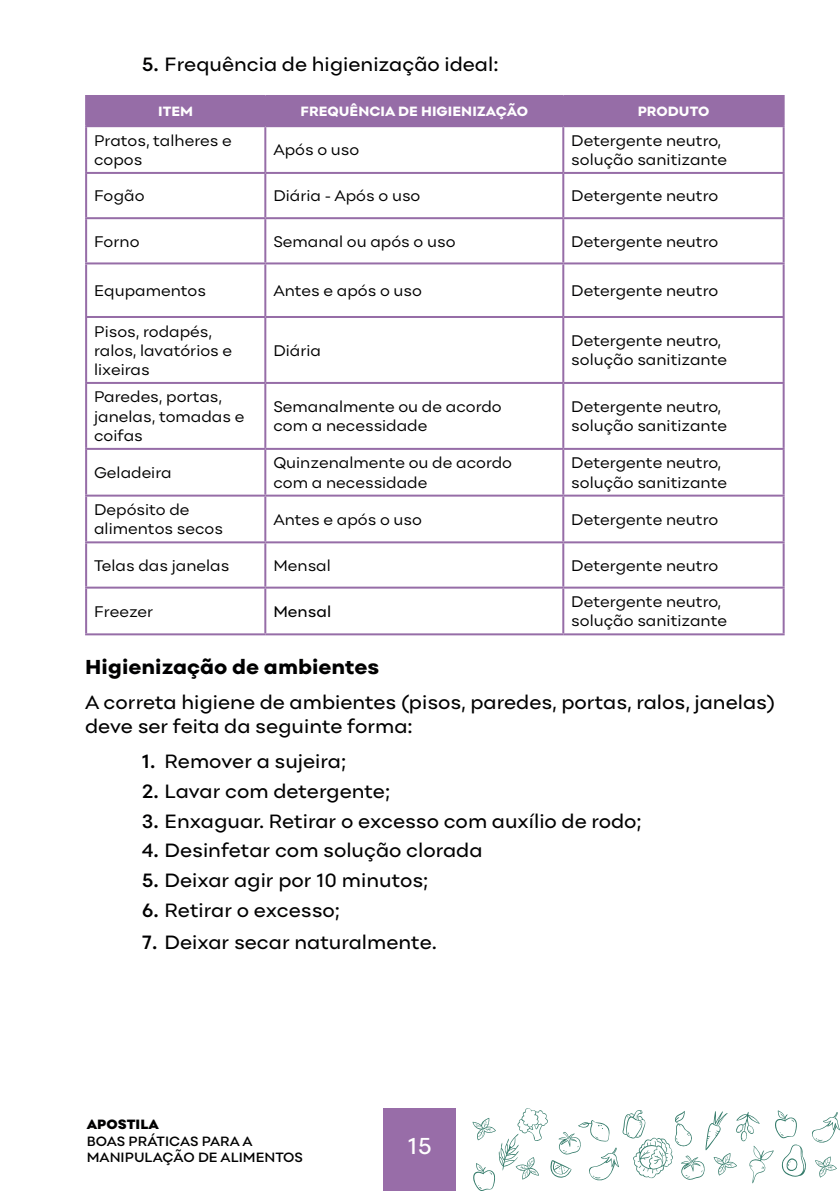
<style>
.page{position:relative;width:840px;height:1191px;background:#fff}
.page>*{position:absolute;margin:0;border:0;box-sizing:border-box;transform-origin:0 0}
.t1{font:24px "Point";color:#fff}
.t2{font:800 21px "Point";color:#000001}
.t3{font:20px/24px "Point";color:#000001}
.t4{font:16px/19.2px "Point";color:#000001}
.t5{font:16px "Point";color:#000001}
.t6{font:600 14px/16.8px "Point";color:#000001}
.t7{font:800 14px "Point";letter-spacing:-.005em;color:#fff}
.t8{font:900 14px "Point";color:#000001}
.s1{font-weight:600}
</style>
<div class="page">
<svg style="left:472px;top:1108px;width:367px;height:83px"></svg>
<div style="left:383px;top:1108px;width:73px;height:83px;background:#986da8"></div>
<div style="left:87px;top:97px;width:695px;height:28px;background:#966da7"></div>
<svg style="left:87px;top:127px;width:695px;height:506px"></svg>
<hr style="left:85px;top:95px;width:180px;height:2px;background:#966da7">
<hr style="left:85px;top:97px;width:2px;height:28px;background:#966da7">
<hr style="left:265px;top:95px;width:298px;height:2px;background:#966da7">
<hr style="left:264px;top:97px;width:2px;height:28px;background:#966da7">
<hr style="left:563px;top:95px;width:221px;height:2px;background:#966da7">
<hr style="left:562px;top:97px;width:2px;height:28px;background:#966da7">
<hr style="left:782px;top:97px;width:2px;height:28px;background:#966da7">
<hr style="left:85px;top:125px;width:180px;height:2px;background:#966da7">
<hr style="left:85px;top:127px;width:2px;height:45px;background:#966da7">
<hr style="left:265px;top:125px;width:298px;height:2px;background:#966da7">
<hr style="left:264px;top:127px;width:2px;height:45px;background:#966da7">
<hr style="left:563px;top:125px;width:221px;height:2px;background:#966da7">
<hr style="left:562px;top:127px;width:2px;height:45px;background:#966da7">
<hr style="left:782px;top:127px;width:2px;height:45px;background:#966da7">
<hr style="left:85px;top:172px;width:180px;height:2px;background:#966da7">
<hr style="left:85px;top:174px;width:2px;height:43px;background:#966da7">
<hr style="left:265px;top:172px;width:298px;height:2px;background:#966da7">
<hr style="left:264px;top:174px;width:2px;height:43px;background:#966da7">
<hr style="left:563px;top:172px;width:221px;height:2px;background:#966da7">
<hr style="left:562px;top:174px;width:2px;height:43px;background:#966da7">
<hr style="left:782px;top:174px;width:2px;height:43px;background:#966da7">
<hr style="left:85px;top:217px;width:180px;height:2px;background:#966da7">
<hr style="left:85px;top:219px;width:2px;height:43px;background:#966da7">
<hr style="left:265px;top:217px;width:298px;height:2px;background:#966da7">
<hr style="left:264px;top:219px;width:2px;height:43px;background:#966da7">
<hr style="left:563px;top:217px;width:221px;height:2px;background:#966da7">
<hr style="left:562px;top:219px;width:2px;height:43px;background:#966da7">
<hr style="left:782px;top:219px;width:2px;height:43px;background:#966da7">
<hr style="left:85px;top:262px;width:180px;height:2px;background:#966da7">
<hr style="left:85px;top:264px;width:2px;height:52px;background:#966da7">
<hr style="left:265px;top:262px;width:298px;height:2px;background:#966da7">
<hr style="left:264px;top:264px;width:2px;height:52px;background:#966da7">
<hr style="left:563px;top:262px;width:221px;height:2px;background:#966da7">
<hr style="left:562px;top:264px;width:2px;height:52px;background:#966da7">
<hr style="left:782px;top:264px;width:2px;height:52px;background:#966da7">
<hr style="left:85px;top:316px;width:180px;height:2px;background:#966da7">
<hr style="left:85px;top:318px;width:2px;height:64px;background:#966da7">
<hr style="left:265px;top:316px;width:298px;height:2px;background:#966da7">
<hr style="left:264px;top:318px;width:2px;height:64px;background:#966da7">
<hr style="left:563px;top:316px;width:221px;height:2px;background:#966da7">
<hr style="left:562px;top:318px;width:2px;height:64px;background:#966da7">
<hr style="left:782px;top:318px;width:2px;height:64px;background:#966da7">
<hr style="left:85px;top:382px;width:180px;height:2px;background:#966da7">
<hr style="left:85px;top:384px;width:2px;height:64px;background:#966da7">
<hr style="left:265px;top:382px;width:298px;height:2px;background:#966da7">
<hr style="left:264px;top:384px;width:2px;height:64px;background:#966da7">
<hr style="left:563px;top:382px;width:221px;height:2px;background:#966da7">
<hr style="left:562px;top:384px;width:2px;height:64px;background:#966da7">
<hr style="left:782px;top:384px;width:2px;height:64px;background:#966da7">
<hr style="left:85px;top:448px;width:180px;height:2px;background:#966da7">
<hr style="left:85px;top:450px;width:2px;height:44px;background:#966da7">
<hr style="left:265px;top:448px;width:298px;height:2px;background:#966da7">
<hr style="left:264px;top:450px;width:2px;height:44px;background:#966da7">
<hr style="left:563px;top:448px;width:221px;height:2px;background:#966da7">
<hr style="left:562px;top:450px;width:2px;height:44px;background:#966da7">
<hr style="left:782px;top:450px;width:2px;height:44px;background:#966da7">
<hr style="left:85px;top:494px;width:180px;height:2px;background:#966da7">
<hr style="left:85px;top:496px;width:2px;height:45px;background:#966da7">
<hr style="left:265px;top:494px;width:298px;height:2px;background:#966da7">
<hr style="left:264px;top:496px;width:2px;height:45px;background:#966da7">
<hr style="left:563px;top:494px;width:221px;height:2px;background:#966da7">
<hr style="left:562px;top:496px;width:2px;height:45px;background:#966da7">
<hr style="left:782px;top:496px;width:2px;height:45px;background:#966da7">
<hr style="left:85px;top:541px;width:180px;height:2px;background:#966da7">
<hr style="left:85px;top:543px;width:2px;height:43px;background:#966da7">
<hr style="left:265px;top:541px;width:298px;height:2px;background:#966da7">
<hr style="left:264px;top:543px;width:2px;height:43px;background:#966da7">
<hr style="left:563px;top:541px;width:221px;height:2px;background:#966da7">
<hr style="left:562px;top:543px;width:2px;height:43px;background:#966da7">
<hr style="left:782px;top:543px;width:2px;height:43px;background:#966da7">
<hr style="left:85px;top:586px;width:180px;height:2px;background:#966da7">
<hr style="left:85px;top:588px;width:2px;height:45px;background:#966da7">
<hr style="left:265px;top:586px;width:298px;height:2px;background:#966da7">
<hr style="left:264px;top:588px;width:2px;height:45px;background:#966da7">
<hr style="left:563px;top:586px;width:221px;height:2px;background:#966da7">
<hr style="left:562px;top:588px;width:2px;height:45px;background:#966da7">
<hr style="left:782px;top:588px;width:2px;height:45px;background:#966da7">
<hr style="left:85px;top:633px;width:180px;height:2px;background:#966da7">
<hr style="left:265px;top:633px;width:298px;height:2px;background:#966da7">
<hr style="left:563px;top:633px;width:221px;height:2px;background:#966da7">
<p class="t3" style="left:142px;top:52px;width:358px"><span class="s1">5.</span> Frequência de higienização ideal:</p>
<p class="t7" style="left:158px;top:103px;width:36px">ITEM</p>
<p class="t7" style="left:300px;top:103px;width:229px">FREQUÊNCIA DE HIGIENIZAÇÃO</p>
<p class="t7" style="left:637px;top:103px;width:73px">PRODUTO</p>
<p class="t4" style="left:94px;top:130px;width:139px">Pratos, talheres e copos</p>
<p class="t4" style="left:273px;top:140px;width:87px">Após o uso</p>
<p class="t4" style="left:571px;top:130px;width:157px">Detergente neutro, solução sanitizante</p>
<p class="t4" style="left:94px;top:186px;width:52px">Fogão</p>
<p class="t4" style="left:273px;top:186px;width:148px">Diária - Após o uso</p>
<p class="t4" style="left:571px;top:186px;width:148px">Detergente neutro</p>
<p class="t4" style="left:94px;top:231px;width:47px">Forno</p>
<p class="t4" style="left:273px;top:231px;width:184px">Semanal ou após o uso</p>
<p class="t4" style="left:571px;top:231px;width:148px">Detergente neutro</p>
<p class="t4" style="left:94px;top:281px;width:113px">Equpamentos</p>
<p class="t4" style="left:273px;top:281px;width:150px">Antes e após o uso</p>
<p class="t4" style="left:571px;top:281px;width:148px">Detergente neutro</p>
<p class="t4" style="left:94px;top:321px;width:139px">Pisos, rodapés, ralos, lavatórios e lixeiras</p>
<p class="t4" style="left:273px;top:340px;width:49px">Diária</p>
<p class="t4" style="left:571px;top:331px;width:157px">Detergente neutro, solução sanitizante</p>
<p class="t4" style="left:94px;top:387px;width:152px">Paredes, portas, janelas, tomadas e coifas</p>
<p class="t4" style="left:273px;top:397px;width:230px">Semanalmente ou de acordo com a necessidade</p>
<p class="t4" style="left:571px;top:397px;width:157px">Detergente neutro, solução sanitizante</p>
<p class="t4" style="left:94px;top:463px;width:79px">Geladeira</p>
<p class="t4" style="left:273px;top:453px;width:240px">Quinzenalmente ou de acordo com a necessidade</p>
<p class="t4" style="left:571px;top:453px;width:157px">Detergente neutro, solução sanitizante</p>
<p class="t4" style="left:94px;top:500px;width:130px">Depósito de alimentos secos</p>
<p class="t4" style="left:273px;top:509px;width:150px">Antes e após o uso</p>
<p class="t4" style="left:571px;top:509px;width:148px">Detergente neutro</p>
<p class="t4" style="left:94px;top:555px;width:137px">Telas das janelas</p>
<p class="t4" style="left:273px;top:555px;width:59px">Mensal</p>
<p class="t4" style="left:571px;top:555px;width:148px">Detergente neutro</p>
<p class="t4" style="left:94px;top:601px;width:61px">Freezer</p>
<p class="t5" style="left:273px;top:601px;width:59px">Mensal</p>
<p class="t4" style="left:571px;top:592px;width:157px">Detergente neutro, solução sanitizante</p>
<h2 class="t2" style="left:85px;top:654px;width:295px">Higienização de ambientes</h2>
<p class="t3" style="left:85px;top:690px;width:691px">A correta higiene de ambientes (pisos, paredes, portas, ralos, janelas) deve ser feita da seguinte forma:</p>
<p class="t3" style="left:142px;top:749px;width:206px"><span class="s1">1.</span> Remover a sujeira;</p>
<p class="t3" style="left:142px;top:779px;width:250px"><span class="s1">2.</span> Lavar com detergente;</p>
<p class="t3" style="left:142px;top:808px;width:501px"><span class="s1">3.</span> Enxaguar. Retirar o excesso com auxílio de rodo;</p>
<p class="t3" style="left:142px;top:838px;width:342px"><span class="s1">4.</span> Desinfetar com solução clorada</p>
<p class="t3" style="left:142px;top:868px;width:288px"><span class="s1">5.</span> Deixar agir por 10 minutos;</p>
<p class="t3" style="left:142px;top:897px;width:199px"><span class="s1">6.</span> Retirar o excesso;</p>
<p class="t3" style="left:142px;top:929px;width:296px"><span class="s1">7.</span> Deixar secar naturalmente.</p>
<p class="t8" style="left:87px;top:1115px;width:73px">APOSTILA</p>
<p class="t6" style="left:87px;top:1132px;width:217px">BOAS PRÁTICAS PARA A<br>MANIPULAÇÃO DE ALIMENTOS</p>
<h1 class="t1" style="left:408px;top:1131px;width:25px">15</h1>
</div>
